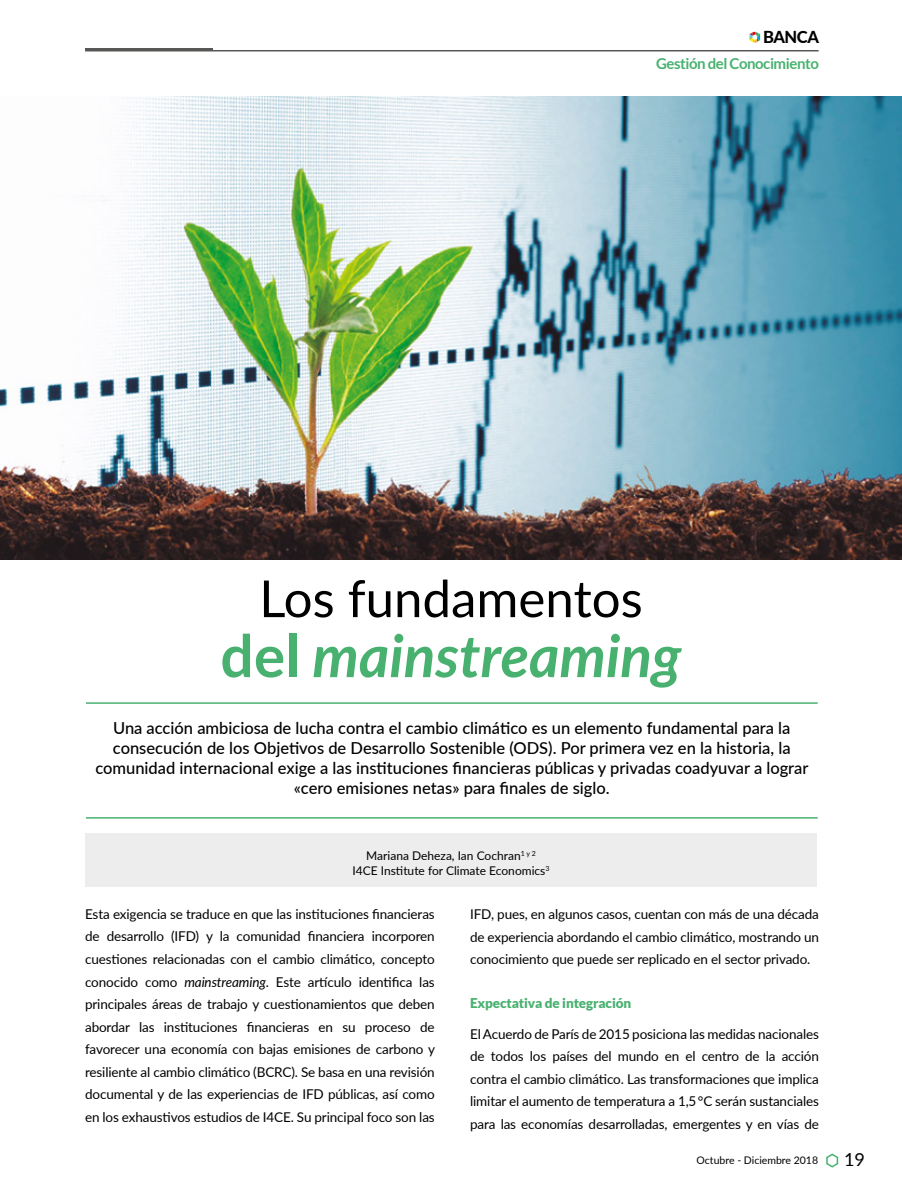
<style>
.page{position:relative;width:902px;height:1195px;background:#fff}
.page>*{position:absolute;margin:0;border:0;box-sizing:border-box;transform-origin:0 0}
.t1{font:italic 700 58.5px "Lato";color:#49b170}
.t2{font:51px "Lato";color:#000}
.t3{font:18px "Lato";color:#000}
.t4{font:500 16.5px/19.8px "Lato";color:#000;text-align:center}
.t5{font:800 16.5px "Lato";letter-spacing:-.025em;color:#000}
.t6{font:700 15px "Lato";letter-spacing:-.03em;color:#49b170}
.t7{font:13.5px/22.5px "Lato";letter-spacing:-.01em;color:#000;text-align:justify}
.t8{font:900 13.5px "Lato";letter-spacing:-.01em;color:#49b170}
.t9{font:12px/14.4px "Lato";color:#000;text-align:center}
.t10{font:10.5px "Lato";color:#000}
.s1{font-style:normal}
.s2{font-style:italic}
</style>
<div class="page">
<svg style="left:826px;top:1153px;width:12px;height:15px"></svg>
<hr style="left:85px;top:50px;width:733px;height:1px;background:#575756">
<hr style="left:85px;top:48px;width:128px;height:2px;background:#575756">
<svg style="left:749px;top:32px;width:11px;height:11px"></svg>
<img style="left:0;top:96px;width:901px;height:464px">
<hr style="left:86px;top:817px;width:731px;height:2px;background:#49b170">
<hr style="left:86px;top:702px;width:731px;height:2px;background:#49b170">
<div style="left:85px;top:833px;width:731px;height:54px;background:#ededed"></div>
<p class="t5" style="left:763px;top:25px;width:57px">BANCA</p>
<p class="t6" style="left:656px;top:55px;width:164px">Gestión del Conocimiento</p>
<h2 class="t2" style="left:259px;top:562px;width:385px">Los fundamentos</h2>
<h1 class="t1" style="left:220px;top:613px;width:462px"><span class="s1">del</span> mainstreaming</h1>
<p class="t4" style="left:95px;top:718px;width:714px">Una acción ambiciosa de lucha contra el cambio climático es un elemento fundamental para la consecución de los Objetivos de Desarrollo Sostenible (ODS). Por primera vez en la historia, la comunidad internacional exige a las instituciones financieras públicas y privadas coadyuvar a lograr «cero emisiones netas» para finales de siglo.</p>
<p class="t9" style="left:352px;top:848px;width:199px">Mariana Deheza, Ian Cochran<sup>1</sup> <sup>y</sup> <sup>2<br></sup>I4CE Institute for Climate Economics<sup>3</sup></p>
<p class="t7" style="left:85px;top:902px;width:351px">Esta exigencia se traduce en que las instituciones financieras de desarrollo (IFD) y la comunidad financiera incorporen cuestiones relacionadas con el cambio climático, concepto conocido como <span class="s2">mainstreaming</span>. Este artículo identifica las principales áreas de trabajo y cuestionamientos que deben abordar las instituciones financieras en su proceso de favorecer una economía con bajas emisiones de carbono y resiliente al cambio climático (BCRC). Se basa en una revisión documental y de las experiencias de IFD públicas, así como en los exhaustivos estudios de I4CE. Su principal foco son las</p>
<p class="t7" style="left:470px;top:902px;width:350px">IFD, pues, en algunos casos, cuentan con más de una década de experiencia abordando el cambio climático, mostrando un conocimiento que puede ser replicado en el sector privado.</p>
<p class="t8" style="left:470px;top:995px;width:163px">Expectativa de integración</p>
<p class="t7" style="left:470px;top:1022px;width:350px">El Acuerdo de París de 2015 posiciona las medidas nacionales de todos los países del mundo en el centro de la acción contra el cambio climático. Las transformaciones que implica limitar el aumento de temperatura a 1,5 °C serán sustanciales para las economías desarrolladas, emergentes y en vías de</p>
<p class="t10" style="left:696px;top:1152px;width:123px">Octubre - Diciembre 2018</p>
<h3 class="t3" style="left:844px;top:1146px;width:22px">19</h3>
</div>
